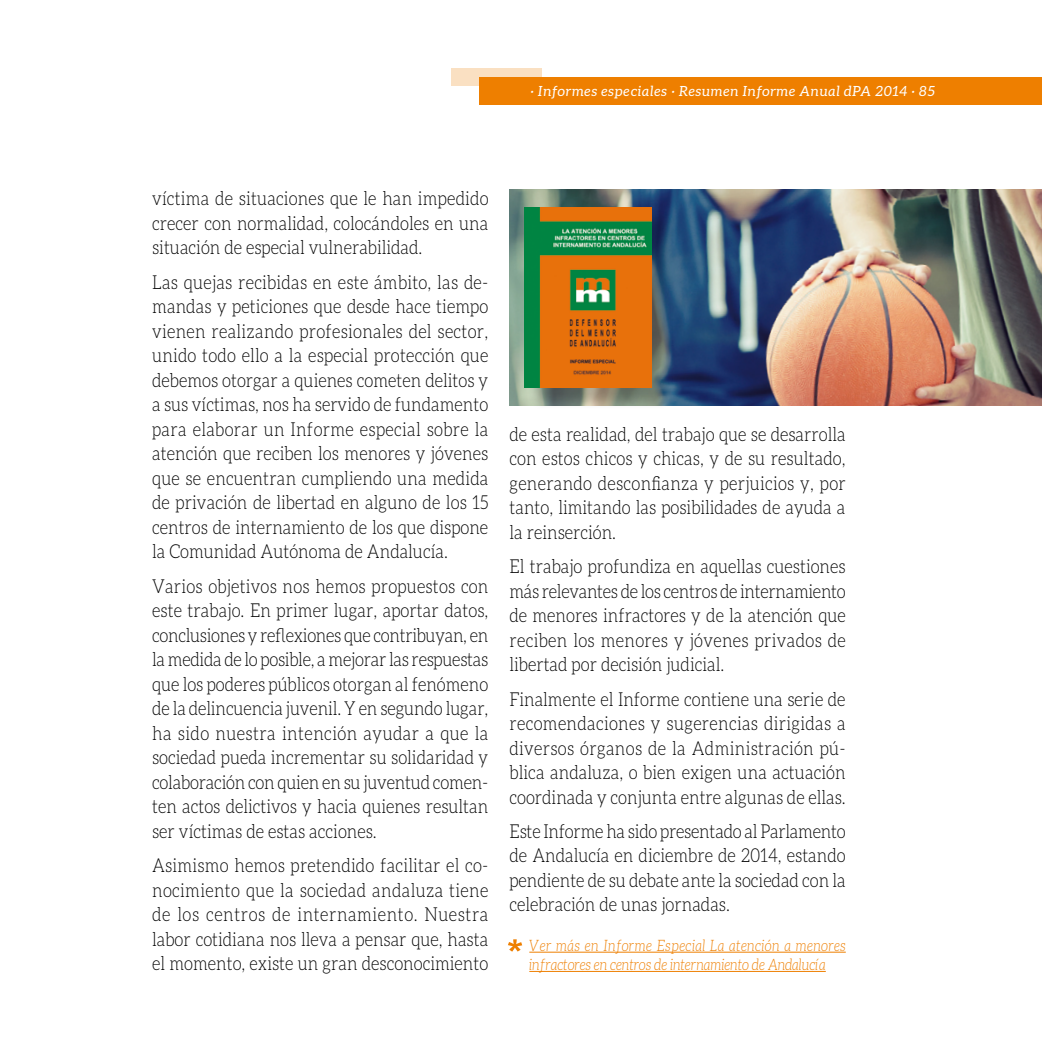
<style>
.page{position:relative;width:1042px;height:1042px;background:#fff}
.page>*{position:absolute;margin:0;border:0;box-sizing:border-box;transform-origin:0 0}
.t1{font:300 19.25px/24.5px "Aleo";color:#000;text-align:justify;scale:.87 1}
.t2{font:italic 300 15.75px/19.2px "Aleo";color:#ee7f00;scale:.84 1}
.t3{font:italic 14px "Aleo";letter-spacing:.05em;color:#fff}
</style>
<div class="page">
<div style="left:479px;top:77px;width:563px;height:28px;background:#ee7f00"></div>
<svg style="left:451px;top:68px;width:91px;height:18px;fill:#fae0c2"></svg>
<hr style="left:529px;top:952px;width:317px;height:1px;background:#ee7f00">
<hr style="left:529px;top:971px;width:297px;height:1px;background:#ee7f00">
<svg style="left:508px;top:939px;width:14px;height:12px"></svg>
<img style="left:509px;top:190px;width:533px;height:215px">
<div style="left:527px;top:209px;width:146px;height:201px;background:#000;opacity:.22"></div>
<img style="left:525px;top:207px;width:126px;height:181px">
<p class="t3" style="left:530px;top:83px;width:406px">· Informes especiales · Resumen Informe Anual dPA 2014 · 85</p>
<p class="t1" style="left:152px;top:186px;width:388px">víctima de situaciones que le han impedido crecer con normalidad, colocándoles en una situación de especial vulnerabilidad.</p>
<p class="t1" style="left:152px;top:270px;width:388px">Las quejas recibidas en este ámbito, las de&shy;mandas y peticiones que desde hace tiempo vienen realizando profesionales del sector, unido todo ello a la especial protección que debemos otorgar a quienes cometen delitos y a sus víctimas, nos ha servido de fundamento para elaborar un Informe especial sobre la atención que reciben los menores y jóvenes que se encuentran cumpliendo una medida de privación de libertad en alguno de los 15 centros de internamiento de los que dispone la Comunidad Autónoma de Andalucía.</p>
<p class="t1" style="left:152px;top:574px;width:388px">Varios objetivos nos hemos propuestos con este trabajo. En primer lugar, aportar datos, conclusiones y reflexiones que contribuyan, en la medida de lo posible, a mejorar las respuestas que los poderes públicos otorgan al fenómeno de la delincuencia juvenil. Y en segundo lugar, ha sido nuestra intención ayudar a que la sociedad pueda incrementar su solidaridad y colaboración con quien en su juventud comen&shy;ten actos delictivos y hacia quienes resultan ser víctimas de estas acciones.</p>
<p class="t1" style="left:152px;top:853px;width:388px">Asimismo hemos pretendido facilitar el co&shy;nocimiento que la sociedad andaluza tiene de los centros de internamiento. Nuestra labor cotidiana nos lleva a pensar que, hasta el momento, existe un gran desconocimiento</p>
<p class="t1" style="left:509px;top:421px;width:388px">de esta realidad, del trabajo que se desarrolla con estos chicos y chicas, y de su resultado, generando desconfianza y perjuicios y, por tanto, limitando las posibilidades de ayuda a la reinserción.</p>
<p class="t1" style="left:509px;top:554px;width:388px">El trabajo profundiza en aquellas cuestiones más relevantes de los centros de internamiento de menores infractores y de la atención que reciben los menores y jóvenes privados de libertad por decisión judicial.</p>
<p class="t1" style="left:509px;top:686px;width:388px">Finalmente el Informe contiene una serie de recomendaciones y sugerencias dirigidas a diversos órganos de la Administración pú&shy;blica andaluza, o bien exigen una actuación coordinada y conjunta entre algunas de ellas.</p>
<p class="t1" style="left:509px;top:819px;width:388px">Este Informe ha sido presentado al Parlamento de Andalucía en diciembre de 2014, estando pendiente de su debate ante la sociedad con la celebración de unas jornadas.</p>
<p class="t2" style="left:529px;top:936px;width:378px">Ver más en Informe Especial La atención a menores infractores en centros de internamiento de Andalucía</p>
</div>
